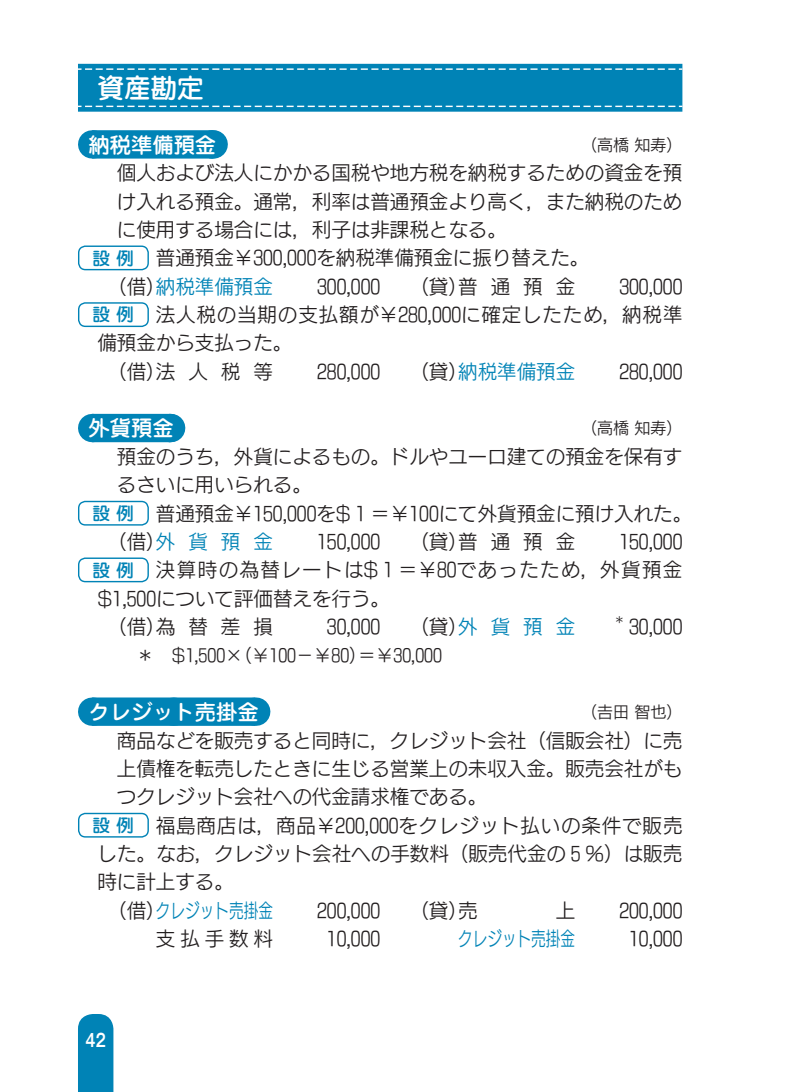
<style>
.page{position:relative;width:787px;height:1092px;background:#fff}
.page>*{position:absolute;margin:0;border:0;box-sizing:border-box;transform-origin:0 0}
.t1{font:500 26.5px "Jun 34 Pro";color:#fff}
.t2{font:500 21.25px "Jun 34 Pro";color:#fff}
.t3{font:19.5px "New Rodin Pro M";color:#231f20}
.t4{font:19.5px "New Rodin Pro M";letter-spacing:.045em;color:#231f20}
.t5{font:19.5px "New Rodin Pro M";color:#0083b6}
.t6{font:19.5px "New Rodin Pro M";letter-spacing:.07em;color:#231f20}
.t7{font:19.5px "New Rodin Pro M";color:#0083b6;scale:.75 1}
.t8{font:17.75px "New Rodin Pro M";color:#231f20}
.t9{font:500 17.75px "Jun 34 Pro";color:#0083b6}
.t10{font:700 17.75px "Gothic MB101 Pr 6 N De";color:#fff;scale:.75 1}
.t11{font:16px "New Rodin Pro M";color:#231f20}
.t12{font:11.25px "New Rodin Pro M";color:#231f20}
.s1{color:#231f20}
</style>
<div class="page">
<div style="left:78px;top:1014px;width:35px;height:77px;background:#0083b6"></div>
<div style="left:92px;top:130px;width:121px;height:28px;background:#0083b6"></div>
<svg style="left:152px;top:130px;width:62px;height:28px"></svg>
<div style="left:92px;top:414px;width:78px;height:28px;background:#0083b6"></div>
<svg style="left:170px;top:414px;width:1px;height:28px"></svg>
<div style="left:92px;top:697px;width:163px;height:28px;background:#0083b6"></div>
<svg style="left:174px;top:697px;width:40px;height:1px"></svg>
<svg style="left:255px;top:697px;width:1px;height:28px"></svg>
<svg style="left:78px;top:64px;width:604px;height:48px;background:#0b88b9"></svg>
<div style="left:78px;top:245px;width:71px;height:25px;border:1px solid #0083b6;border-radius:7px"></div>
<div style="left:78px;top:302px;width:71px;height:25px;border:1px solid #0083b6;border-radius:7px"></div>
<div style="left:78px;top:500px;width:71px;height:25px;border:1px solid #0083b6;border-radius:7px"></div>
<div style="left:78px;top:557px;width:71px;height:25px;border:1px solid #0083b6;border-radius:7px"></div>
<div style="left:78px;top:812px;width:71px;height:25px;border:1px solid #0083b6;border-radius:7px"></div>
<h1 class="t1" style="left:97px;top:67px;width:108px">資産勘定</h1>
<p class="t2" style="left:89px;top:128px;width:129px">納税準備預金</p>
<p class="t11" style="left:581px;top:131px;width:103px">（高橋知寿）</p>
<p class="t3" style="left:117px;top:156px;width:567px">個人および法人にかかる国税や地方税を納税するための資金を預</p>
<p class="t3" style="left:117px;top:185px;width:567px">け入れる預金。通常，利率は普通預金より高く，また納税のため</p>
<p class="t3" style="left:117px;top:213px;width:391px">に使用する場合には，利子は非課税となる。</p>
<p class="t3" style="left:78px;top:241px;width:513px">　　　　普通預金￥300,000を納税準備預金に振り替えた。</p>
<p class="t5" style="left:107px;top:270px;width:167px"><span class="s1">（借）</span>納税準備預金</p>
<p class="t3" style="left:317px;top:270px;width:64px">300,000</p>
<p class="t3" style="left:409px;top:270px;width:167px">（貸）普 通 預 金</p>
<p class="t3" style="left:619px;top:270px;width:64px">300,000</p>
<p class="t4" style="left:78px;top:298px;width:606px">　　　　法人税の当期の支払額が￥280,000に確定したため，納税準</p>
<p class="t3" style="left:97px;top:326px;width:196px">備預金から支払った。</p>
<p class="t3" style="left:107px;top:355px;width:167px">（借）法 人 税 等</p>
<p class="t3" style="left:317px;top:355px;width:64px">280,000</p>
<p class="t5" style="left:409px;top:355px;width:167px"><span class="s1">（貸）</span>納税準備預金</p>
<p class="t3" style="left:619px;top:355px;width:64px">280,000</p>
<p class="t2" style="left:89px;top:411px;width:87px">外貨預金</p>
<p class="t11" style="left:581px;top:414px;width:103px">（高橋知寿）</p>
<p class="t3" style="left:117px;top:440px;width:567px">預金のうち，外貨によるもの。ドルやユーロ建ての預金を保有す</p>
<p class="t3" style="left:117px;top:468px;width:196px">るさいに用いられる。</p>
<p class="t3" style="left:78px;top:496px;width:615px">　　　　普通預金￥150,000を$ 1 ＝￥100にて外貨預金に預け入れた。</p>
<p class="t5" style="left:107px;top:525px;width:167px"><span class="s1">（借）</span>外 貨 預 金</p>
<p class="t3" style="left:317px;top:525px;width:64px">150,000</p>
<p class="t3" style="left:409px;top:525px;width:167px">（貸）普 通 預 金</p>
<p class="t3" style="left:619px;top:525px;width:64px">150,000</p>
<p class="t6" style="left:78px;top:553px;width:606px">　　　　決算時の為替レートは$ 1 ＝￥80であったため，外貨預金</p>
<p class="t3" style="left:97px;top:582px;width:294px">$1,500について評価替えを行う。</p>
<p class="t3" style="left:107px;top:610px;width:167px">（借）為 替 差 損</p>
<p class="t3" style="left:327px;top:610px;width:55px">30,000</p>
<p class="t5" style="left:409px;top:610px;width:167px"><span class="s1">（貸）</span>外 貨 預 金</p>
<p class="t12" style="left:614px;top:610px;width:13px">＊</p>
<p class="t3" style="left:629px;top:610px;width:55px">30,000</p>
<p class="t8" style="left:136px;top:640px;width:307px">＊　$1,500×（￥100－￥80）＝￥30,000</p>
<p class="t2" style="left:89px;top:694px;width:172px">クレジット売掛金</p>
<p class="t11" style="left:581px;top:698px;width:103px">（吉田智也）</p>
<p class="t3" style="left:117px;top:723px;width:567px">商品などを販売すると同時に，クレジット会社（信販会社）に売</p>
<p class="t3" style="left:117px;top:752px;width:567px">上債権を転売したときに生じる営業上の未収入金。販売会社がも</p>
<p class="t3" style="left:117px;top:780px;width:372px">つクレジット会社への代金請求権である。</p>
<p class="t4" style="left:78px;top:808px;width:606px">　　　　福島商店は，商品￥200,000をクレジット払いの条件で販売</p>
<p class="t3" style="left:97px;top:837px;width:586px">した。なお，クレジット会社への手数料（販売代金の 5 %）は販売</p>
<p class="t3" style="left:97px;top:865px;width:138px">時に計上する。</p>
<p class="t7" style="left:107px;top:893px;width:222px"><span class="s1">（借）</span>クレジット売掛金</p>
<p class="t3" style="left:317px;top:893px;width:64px">200,000</p>
<p class="t3" style="left:409px;top:893px;width:70px">（貸）売</p>
<p class="t3" style="left:555px;top:893px;width:21px">上</p>
<p class="t3" style="left:619px;top:893px;width:64px">200,000</p>
<p class="t3" style="left:156px;top:922px;width:118px">支払手数料</p>
<p class="t3" style="left:327px;top:922px;width:55px">10,000</p>
<p class="t7" style="left:458px;top:922px;width:157px">クレジット売掛金</p>
<p class="t3" style="left:629px;top:922px;width:55px">10,000</p>
<p class="t9" style="left:92px;top:244px;width:43px">設 例</p>
<p class="t9" style="left:92px;top:300px;width:43px">設 例</p>
<p class="t9" style="left:92px;top:499px;width:43px">設 例</p>
<p class="t9" style="left:92px;top:556px;width:43px">設 例</p>
<p class="t9" style="left:92px;top:811px;width:43px">設 例</p>
<p class="t10" style="left:86px;top:1025px;width:28px">42</p>
</div>
